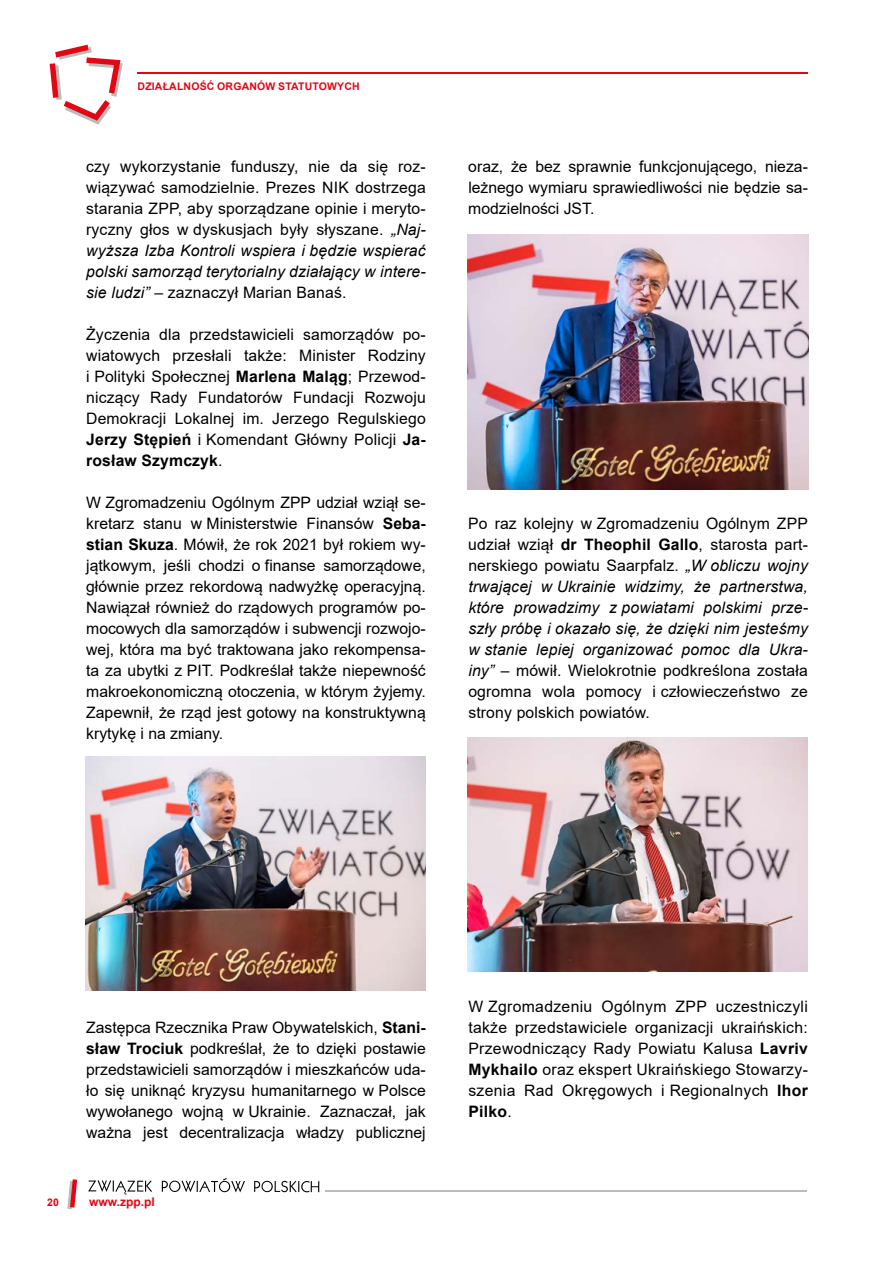
<style>
.page{position:relative;width:893px;height:1263px;background:#fff}
.page>*{position:absolute;margin:0;border:0;box-sizing:border-box;transform-origin:0 0}
.t1{font:15.75px/21px "Arial";letter-spacing:.01em;color:#000;text-align:justify}
.t2{font:700 12px "Arial";color:#e30613}
.t3{font:700 10.5px "Arial";letter-spacing:.015em;color:#e30613}
.s1{font-style:italic}
.s2{font-weight:700}
</style>
<div class="page">
<hr style="left:138px;top:72px;width:670px;height:2px;background:#e30613">
<svg style="left:50px;top:45px;width:73px;height:80px"></svg>
<svg style="left:88px;top:1180px;width:64px;height:14px"></svg>
<svg style="left:162px;top:1178px;width:83px;height:14px"></svg>
<svg style="left:254px;top:1181px;width:65px;height:11px"></svg>
<svg style="left:67px;top:1179px;width:10px;height:30px"></svg>
<hr style="left:325px;top:1190px;width:482px;height:2px;background:#bcbcbc">
<img style="left:85px;top:757px;width:341px;height:234px">
<img style="left:467px;top:737px;width:341px;height:234px">
<img style="left:468px;top:234px;width:340px;height:255px">
<p class="t3" style="left:138px;top:79px;width:224px">DZIAŁALNOŚĆ ORGANÓW STATUTOWYCH</p>
<p class="t1" style="left:86px;top:156px;width:341px">czy wykorzystanie funduszy, nie da się roz&shy;wiązywać samodzielnie. Prezes NIK dostrzega starania ZPP, aby sporządzane opinie i meryto&shy;ryczny głos w dyskusjach były słyszane. <span class="s1">„Naj&shy;wyższa Izba Kontroli wspiera i będzie wspierać polski samorząd terytorialny działający w intere&shy;sie ludzi”</span> – zaznaczył Marian Banaś.</p>
<p class="t1" style="left:86px;top:324px;width:341px">Życzenia dla przedstawicieli samorządów po&shy;wiatowych przesłali także: Minister Rodziny i Polityki Społecznej <span class="s2">Marlena Maląg</span>; Przewod&shy;niczący Rady Fundatorów Fundacji Rozwoju Demokracji Lokalnej im. Jerzego Regulskiego <span class="s2">Jerzy Stępień</span> i Komendant Główny Policji <span class="s2">Ja&shy;rosław Szymczyk</span>.</p>
<p class="t1" style="left:86px;top:492px;width:341px">W Zgromadzeniu Ogólnym ZPP udział wziął se&shy;kretarz stanu w Ministerstwie Finansów <span class="s2">Seba&shy;stian Skuza</span>. Mówił, że rok 2021 był rokiem wy&shy;jątkowym, jeśli chodzi o finanse samorządowe, głównie przez rekordową nadwyżkę operacyjną.<br>Nawiązał również do rządowych programów po&shy;mocowych dla samorządów i subwencji rozwojo&shy;wej, która ma być traktowana jako rekompensa&shy;ta za ubytki z PIT. Podkreślał także niepewność makroekonomiczną otoczenia, w którym żyjemy.<br>Zapewnił, że rząd jest gotowy na konstruktywną krytykę i na zmiany.</p>
<p class="t1" style="left:468px;top:156px;width:341px">oraz, że bez sprawnie funkcjonującego, nieza&shy;leżnego wymiaru sprawiedliwości nie będzie sa&shy;modzielności JST.</p>
<p class="t1" style="left:468px;top:513px;width:341px">Po raz kolejny w Zgromadzeniu Ogólnym ZPP udział wziął <span class="s2">dr Theophil Gallo</span>, starosta part&shy;nerskiego powiatu Saarpfalz. <span class="s1">„W obliczu wojny trwającej w Ukrainie widzimy, że partnerstwa, które prowadzimy z powiatami polskimi prze&shy;szły próbę i okazało się, że dzięki nim jesteśmy w stanie lepiej organizować pomoc dla Ukra&shy;iny”</span> – mówił. Wielokrotnie podkreślona została ogromna wola pomocy i człowieczeństwo ze strony polskich powiatów.</p>
<p class="t1" style="left:86px;top:1017px;width:341px">Zastępca Rzecznika Praw Obywatelskich, <span class="s2">Stani&shy;sław Trociuk</span> podkreślał, że to dzięki postawie przedstawicieli samorządów i mieszkańców uda&shy;ło się uniknąć kryzysu humanitarnego w Polsce wywołanego wojną w Ukrainie. Zaznaczał, jak ważna jest decentralizacja władzy publicznej</p>
<p class="t3" style="left:47px;top:1195px;width:13px">20</p>
<p class="t2" style="left:89px;top:1193px;width:67px">www.zpp.pl</p>
<p class="t1" style="left:468px;top:996px;width:341px">W Zgromadzeniu Ogólnym ZPP uczestniczyli także przedstawiciele organizacji ukraińskich:<br>Przewodniczący Rady Powiatu Kalusa <span class="s2">Lavriv Mykhailo</span> oraz ekspert Ukraińskiego Stowarzy&shy;szenia Rad Okręgowych i Regionalnych <span class="s2">Ihor Pilko</span>.</p>
</div>
